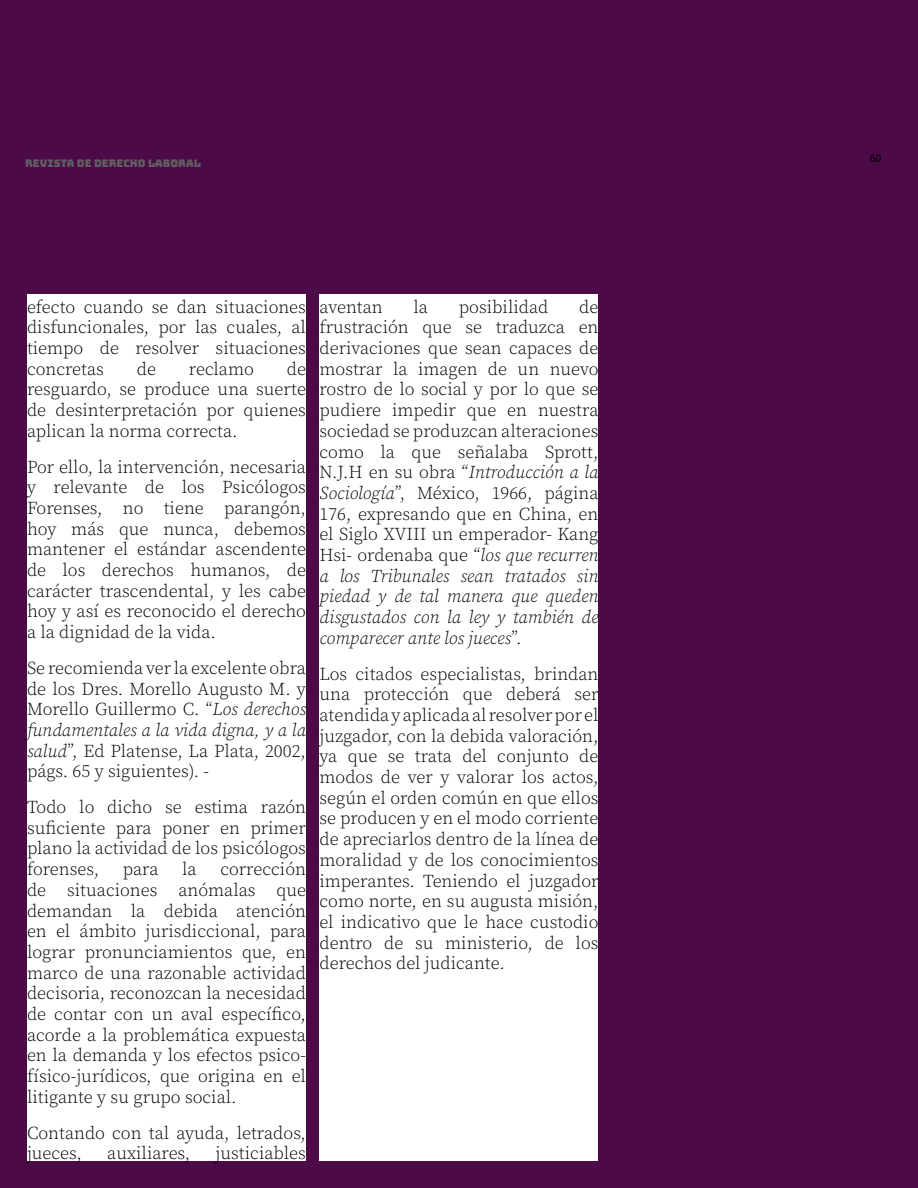
<style>
.page{position:relative;width:918px;height:1188px;background:#4c0a49}
.page>*{position:absolute;margin:0;border:0;box-sizing:border-box;transform-origin:0 0}
.t1{font:300 18px/20.7px "Source Serif Pro";color:#000;text-align:justify}
.t2{font:10.5px "Bungee";color:#5f5e5e}
.t3{font:10.5px "Roboto Slab";color:#000}
.s1{font-style:italic}
</style>
<div class="page">
<div style="left:27px;top:294px;width:279px;height:867px;background:#fff"></div>
<div style="left:320px;top:294px;width:278px;height:867px;background:#fff"></div>
<p class="t2" style="left:25px;top:157px;width:177px">REVISTA DE DERECHO LABORAL</p>
<p class="t1" style="left:27px;top:297px;width:281px">efecto cuando se dan situaciones disfuncionales, por las cuales, al tiempo de resolver situaciones concretas</p>
<p class="t1" style="left:27px;top:359px;width:280px;text-indent:260px">de resguardo, se produce una suerte de desinterpretación por quienes aplican la norma correcta.</p>
<p class="t1" style="left:27px;top:456px;width:281px">Por ello, la intervención, necesaria y relevante de los Psicólogos Forenses, no tiene parangón, hoy más que nunca, debemos mantener el estándar ascendente de los derechos humanos, de carácter trascendental, y les cabe hoy y así es reconocido el derecho a la dignidad de la vida.</p>
<p class="t1" style="left:27px;top:658px;width:281px">Se recomienda ver la excelente obra de los Dres. Morello Augusto M. y Morello Guillermo C. “<span class="s1">Los derechos fundamentales a la vida digna, y a la salud</span>”, Ed Platense, La Plata, 2002, págs. 65 y siguientes). -</p>
<p class="t1" style="left:27px;top:797px;width:281px">Todo lo dicho se estima razón suficiente para poner en primer plano la actividad de los psicólogos forenses,</p>
<p class="t1" style="left:137px;top:359px;width:21px">de</p>
<p class="t1" style="left:189px;top:359px;width:66px">reclamo</p>
<p class="t1" style="left:27px;top:859px;width:281px;text-indent:193px">corrección de situaciones anómalas que demandan la debida atención en el ámbito jurisdiccional, para lograr pronunciamientos que, en marco de una razonable actividad decisoria, reconozcan la necesidad de contar con un aval específico, acorde a la problemática expuesta en la demanda y los efectos psico&shy;físico-jurídicos, que origina en el litigante y su grupo social.</p>
<p class="t1" style="left:27px;top:1122px;width:281px">Contando con tal ayuda, letrados, jueces,</p>
<p class="t1" style="left:123px;top:859px;width:37px">para</p>
<p class="t1" style="left:182px;top:859px;width:16px">la</p>
<p class="t1" style="left:107px;top:1143px;width:85px">auxiliares,</p>
<p class="t1" style="left:216px;top:1143px;width:92px">justiciables</p>
<p class="t1" style="left:320px;top:297px;width:281px;text-indent:260px">de frustración que se traduzca en derivaciones que sean capaces de mostrar la imagen de un nuevo rostro de lo social y por lo que se pudiere impedir que en nuestra sociedad se produzcan alteraciones como la que señalaba Sprott, N.J.H en su obra “<span class="s1">Introducción a la Sociología</span>”, México, 1966, página 176, expresando que en China, en el Siglo XVIII un emperador- Kang Hsi- ordenaba que “<span class="s1">los que recurren a los Tribunales sean tratados sin piedad y de tal manera que queden disgustados con la ley y también de comparecer ante los jueces</span>”.</p>
<p class="t1" style="left:320px;top:663px;width:281px">Los citados especialistas, brindan una protección que deberá ser atendida y aplicada al resolver por el juzgador, con la debida valoración, ya que se trata del conjunto de modos de ver y valorar los actos, según el orden común en que ellos se producen y en el modo corriente de apreciarlos dentro de la línea de moralidad y de los conocimientos imperantes. Teniendo el juzgador como norte, en su augusta misión, el indicativo que le hace custodio dentro de su ministerio, de los derechos del judicante.</p>
<p class="t1" style="left:320px;top:297px;width:65px">aventan</p>
<p class="t1" style="left:414px;top:297px;width:16px">la</p>
<p class="t1" style="left:459px;top:297px;width:91px">posibilidad</p>
<p class="t3" style="left:870px;top:151px;width:13px">60</p>
</div>
